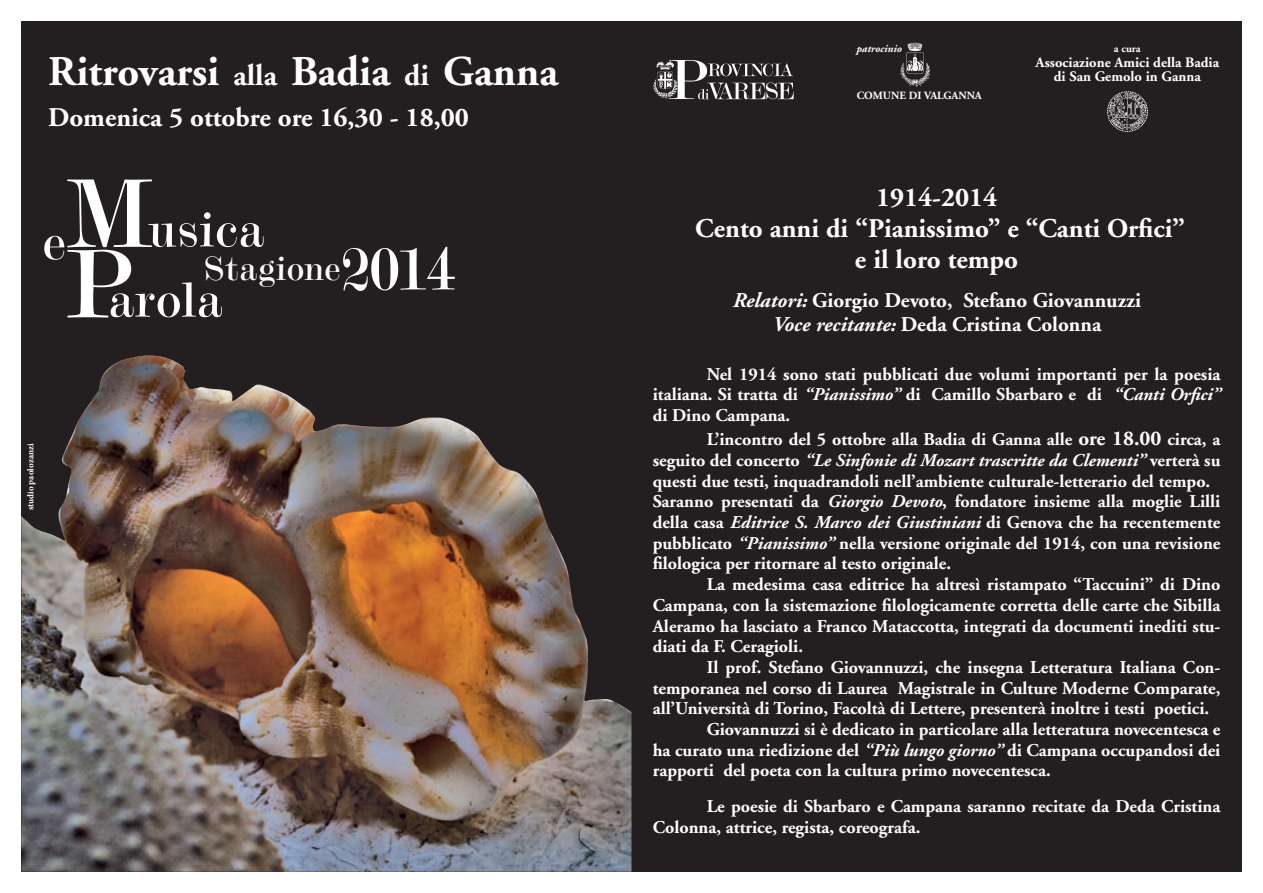
<style>
.page{position:relative;width:1263px;height:893px;background:#fff}
.page>*{position:absolute;margin:0;border:0;box-sizing:border-box;transform-origin:0 0}
.t1{font:100.8px "Modern 20 BT Roman B";color:#fff}
.t2{font:63.3px "Modern 20 BT Roman B";color:#fff}
.t3{font:50.4px "Modern 20 BT Roman B";color:#fff}
.t4{font:700 42.3px "Adobe Garamond";color:#fff}
.t5{font:34.5px "Modern 20 BT Roman B";color:#fff}
.Pa2{font:700 27px "Adobe Garamond";color:#fff}
.t6{font:700 21px "Adobe Garamond";color:#fff}
.t7{font:700 18px/20.7px "Adobe Garamond";color:#fff;text-align:justify}
.t8{font:700 14.4px "Adobe Garamond";color:#fff}
.t9{font:700 11.1px "Adobe Garamond";color:#fff}
.t10{font:italic 700 10.8px "Adobe Garamond";color:#fff}
.t11{font:700 10.8px "Adobe Garamond";color:#fff}
.t12{font:700 9px "Minion Pro";color:#fff}
.s1{font-size:30.15px}
.s2{font-style:italic}
.s3{font-size:21px}
</style>
<div class="page">
<div style="left:21px;top:21px;width:1221px;height:851px;background:#231f20"></div>
<img style="left:21px;top:355px;width:610px;height:517px">
<img style="left:1107px;top:91px;width:41px;height:40px">
<img style="left:900px;top:43px;width:30px;height:44px">
<img style="left:653px;top:60px;width:141px;height:40px">
<p class="t4" style="left:48px;top:48px;width:511px">Ritrovarsi <span class="s1">alla</span> Badia <span class="s1">di</span> Ganna</p>
<p class="Pa2" style="left:48px;top:103px;width:422px">Domenica 5 ottobre ore 16,30 - 18,00</p>
<p class="t1" style="left:65px;top:152px;width:90px">M</p>
<p class="t1" style="left:65px;top:222px;width:70px">P</p>
<p class="t5" style="left:203px;top:247px;width:140px">Stagione</p>
<p class="t2" style="left:341px;top:230px;width:118px">2014</p>
<p class="t3" style="left:148px;top:199px;width:118px">usica</p>
<p class="t3" style="left:109px;top:269px;width:116px">arola</p>
<p class="t3" style="left:43px;top:211px;width:26px">e</p>
<p class="t12" style="left:24px;top:510px;width:68px;rotate:-90deg">studio paolozanzi</p>
<p class="t10" style="left:856px;top:43px;width:47px">patrocinio</p>
<p class="t9" style="left:857px;top:90px;width:127px">COMUNE DI VALGANNA</p>
<p class="t11" style="left:1114px;top:43px;width:28px">a cura</p>
<p class="t8" style="left:1035px;top:54px;width:185px">Associazione Amici della Badia</p>
<p class="t8" style="left:1054px;top:69px;width:148px">di San Gemolo in Ganna</p>
<p class="Pa2" style="left:876px;top:183px;width:123px">1914-2014</p>
<p class="Pa2" style="left:695px;top:214px;width:491px">Cento anni di “Pianissimo” e “Canti Orfici”</p>
<p class="Pa2" style="left:855px;top:245px;width:165px">e il loro tempo</p>
<p class="t6" style="left:732px;top:289px;width:411px"><span class="s2">Relatori:</span> Giorgio Devoto, Stefano Giovannuzzi</p>
<p class="t6" style="left:772px;top:313px;width:331px"><span class="s2">Voce recitante:</span> Deda Cristina Colonna</p>
<p class="t7" style="left:653px;top:364px;width:569px;text-indent:54px">Nel 1914 sono stati pubblicati due volumi importanti per la poesia italiana. Si tratta di <span class="s2">“Pianissimo”</span> di Camillo Sbarbaro e di <span class="s2">“Canti Orfici” </span>di Dino Campana.</p>
<p class="t7" style="left:653px;top:430px;width:569px;text-align:left;text-indent:54px">L’incontro del 5 ottobre alla Badia di Ganna alle <span class="s3">ore 18.00</span> circa, a seguito del concerto <span class="s2">“Le Sinfonie di Mozart trascritte da Clementi”</span> verterà su questi due testi, inquadrandoli nell’ambiente culturale-letterario del tempo.<br>Saranno presentati da <span class="s2">Giorgio Devoto</span>, fondatore insieme alla moglie Lilli della casa <span class="s2">Editrice S. Marco dei Giustiniani</span> di Genova che ha recentemente pubblicato <span class="s2">“Pianissimo”</span> nella versione originale del 1914, con una revisione filologica per ritornare al testo originale.</p>
<p class="t7" style="left:653px;top:574px;width:569px;text-indent:54px">La medesima casa editrice ha altresì ristampato “Taccuini” di Dino Campana, con la sistemazione filologicamente corretta delle carte che Sibilla Aleramo ha lasciato a Franco Mataccotta, integrati da documenti inediti stu&shy;diati da F. Ceragioli.</p>
<p class="t7" style="left:653px;top:657px;width:569px;text-indent:54px">Il prof. Stefano Giovannuzzi, che insegna Letteratura Italiana Con&shy;temporanea nel corso di Laurea Magistrale in Culture Moderne Comparate, all’Università di Torino, Facoltà di Lettere, presenterà inoltre i testi poetici.</p>
<p class="t7" style="left:653px;top:719px;width:569px;text-indent:54px">Giovannuzzi si è dedicato in particolare alla letteratura novecentesca e ha curato una riedizione del <span class="s2">“Più lungo giorno”</span> di Campana occupandosi dei rapporti del poeta con la cultura primo novecentesca.</p>
<p class="t7" style="left:653px;top:796px;width:569px;text-indent:54px">Le poesie di Sbarbaro e Campana saranno recitate da Deda Cristina<br>Colonna, attrice, regista, coreografa.</p>
</div>
